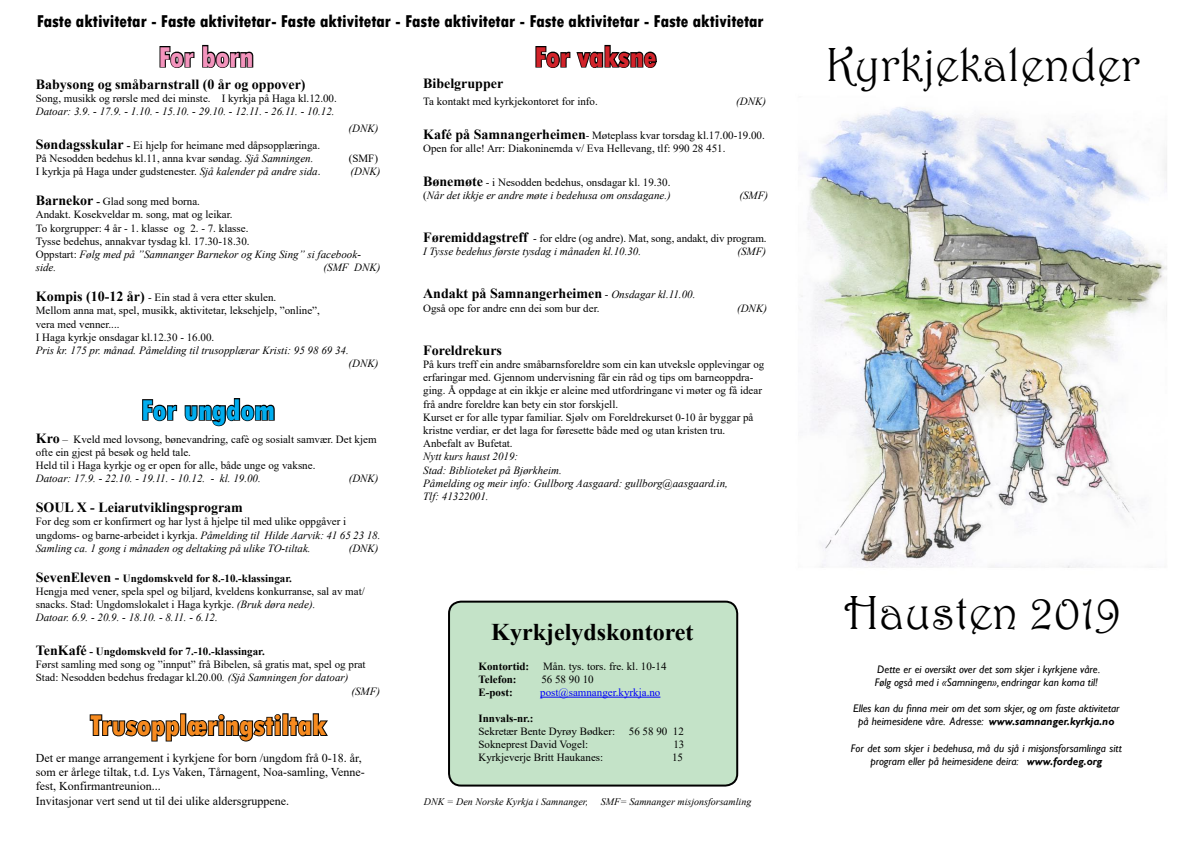
<style>
.page{position:relative;width:1191px;height:842px;background:#fff}
.page>*{position:absolute;margin:0;border:0;box-sizing:border-box;transform-origin:0 0}
.t1{font:48px "Harrington";color:#000}
.t2{font:800 condensed 30px "Tw Cen";color:#f68a1f}
.t3{font:800 condensed 30px "Tw Cen";color:#00adef}
.t4{font:800 condensed 30px "Tw Cen";color:#d2232a}
.t5{font:800 condensed 30px "Tw Cen";color:#f494bd}
.t6{font:700 24px "Times New Roman";color:#000}
.t7{font:800 condensed 18px "Tw Cen";letter-spacing:-.005em;color:#000}
.t8{font:700 14px "Times New Roman";color:#000}
.t9{font:12px/14.4px "Times New Roman";color:#000}
.t10{font:11px/13.2px "Times New Roman";color:#000}
.t11{font:italic 11px/13.2px "Times New Roman";color:#000}
.t12{font:italic 11px/13.2px "Gill Sans";color:#000;text-align:center}
.t13{font:700 11px "Times New Roman";color:#000}
.t14{font:11px "Times New Roman";color:#0000fa}
.t15{font:italic 10px "Times New Roman";color:#000}
.s1{font-weight:700;font-size:14px}
.s2{font-weight:700}
.s3{font-style:italic}
.s4{font-weight:700;font-style:normal;font-size:14px}
.s5{font-style:normal}
.s6{font-size:14px}
.s7{font-weight:400;font-size:11px}
.s8{font-weight:400;font-style:italic;font-size:11px}
</style>
<div class="page">
<img style="left:801px;top:107px;width:366px;height:461px">
<svg style="left:159px;top:46px;width:36px;height:22px"></svg>
<svg style="left:202px;top:44px;width:52px;height:24px"></svg>
<svg style="left:142px;top:399px;width:36px;height:23px"></svg>
<svg style="left:184px;top:398px;width:91px;height:29px"></svg>
<svg style="left:89px;top:713px;width:192px;height:29px"></svg>
<div style="left:282px;top:713px;width:6px;height:23px;border:2px solid #000"></div>
<svg style="left:288px;top:713px;width:40px;height:24px"></svg>
<svg style="left:535px;top:44px;width:122px;height:24px"></svg>
<div style="left:449px;top:602px;width:288px;height:183px;background:#c4e3c8;border-radius:12px"></div>
<div style="left:448px;top:601px;width:290px;height:185px;border:2px solid #000;border-radius:12px"></div>
<hr style="left:540px;top:697px;width:120px;height:1px;background:#0000fa">
<h3 class="t7" style="left:37px;top:10px;width:728px">Faste aktivitetar - Faste aktivitetar- Faste aktivitetar - Faste aktivitetar - Faste aktivitetar - Faste aktivitetar</h3>
<h2 class="t5" style="left:158px;top:39px;width:97px">For born</h2>
<p class="t8" style="left:36px;top:74px;width:271px">Babysong og småbarnstrall (0 år og oppover)</p>
<p class="t10" style="left:36px;top:91px;width:302px">Song, musikk og rørsle med dei minste. I kyrkja på Haga kl.12.00.</p>
<p class="t11" style="left:36px;top:105px;width:300px">Datoar: 3.9. - 17.9. - 1.10. - 15.10. - 29.10. - 12.11. - 26.11. - 10.12.</p>
<p class="t11" style="left:348px;top:121px;width:31px">(DNK)</p>
<p class="t10" style="left:36px;top:138px;width:286px"><span class="s1">Søndagsskular</span> <span class="s2">-</span> Ei hjelp for heimane med dåpsopplæringa.<br>På Nesodden bedehus kl.11, anna kvar søndag. <span class="s3">Sjå Samningen.</span></p>
<h2 class="t4" style="left:534px;top:39px;width:124px">For vaksne</h2>
<p class="t8" style="left:423px;top:74px;width:82px">Bibelgrupper</p>
<p class="t10" style="left:423px;top:94px;width:176px">Ta kontakt med kyrkjekontoret for info.</p>
<p class="t11" style="left:736px;top:95px;width:31px">(DNK)</p>
<p class="t10" style="left:423px;top:128px;width:343px"><span class="s1">Kafé på Samnangerheimen</span>- Møteplass kvar torsdag kl.17.00-19.00.<br>Open for alle! Arr: Diakoninemda v/ Eva Hellevang, tlf: 990 28 451.</p>
<p class="t11" style="left:423px;top:175px;width:249px"><span class="s4">Bønemøte</span> <span class="s5">- i Nesodden bedehus, onsdagar kl. 19.30. (</span>Når det ikkje er andre møte i bedehusa om onsdagane.)</p>
<p class="t10" style="left:349px;top:151px;width:31px">(SMF)</p>
<p class="t10" style="left:36px;top:165px;width:286px">I kyrkja på Haga under gudstenester. <span class="s3">Sjå kalender på andre sida</span>.</p>
<p class="t11" style="left:350px;top:165px;width:31px">(DNK)</p>
<p class="t10" style="left:36px;top:195px;width:327px"><span class="s1">Barnekor</span> <span class="s2">-</span> Glad song med borna.<br>Andakt. Kosekveldar m. song, mat og leikar.<br>To korgrupper: 4 år - 1. klasse og 2. - 7. klasse.<br>Tysse bedehus, annakvar tysdag kl. 17.30-18.30.<br>Oppstart: <span class="s3">Følg med på ”Samnanger Barnekor og King Sing” si facebook&shy;side.</span></p>
<p class="t11" style="left:739px;top:188px;width:30px">(SMF)</p>
<p class="t10" style="left:423px;top:231px;width:345px"><span class="s1">Føremiddagstreff</span> - for eldre (og andre). Mat, song, andakt, div program.<br><span class="s3">I Tysse bedehus første tysdag i månaden kl.10.30.</span></p>
<p class="t11" style="left:737px;top:245px;width:30px">(SMF)</p>
<p class="t11" style="left:324px;top:261px;width:58px">(SMF DNK)</p>
<p class="t10" style="left:36px;top:291px;width:285px"><span class="s1">Kompis (10-12 år)</span> - Ein stad å vera etter skulen.<br>Mellom anna mat, spel, musikk, aktivitetar, leksehjelp, ”online”, vera med venner....<br>I Haga kyrkje onsdagar kl.12.30 - 16.00.</p>
<p class="t11" style="left:348px;top:343px;width:31px;text-indent:-312px">Pris kr. 175 pr. månad. Påmelding til trusopplærar Kristi: 95 98 69 34. (DNK)</p>
<h2 class="t3" style="left:141px;top:392px;width:136px">For ungdom</h2>
<p class="t10" style="left:36px;top:432px;width:342px"><span class="s1">Kro</span> – Kveld med lovsong, bønevandring, cafè og sosialt samvær. Det kjem ofte ein gjest på besøk og held tale.<br>Held til i Haga kyrkje og er open for alle, både unge og vaksne.</p>
<p class="t11" style="left:36px;top:472px;width:226px">Datoar: 17.9. - 22.10. - 19.11. - 10.12. - kl. 19.00.</p>
<p class="t11" style="left:349px;top:472px;width:31px">(DNK)</p>
<p class="t8" style="left:36px;top:497px;width:209px">SOUL X - Leiarutviklingsprogram</p>
<p class="t10" style="left:36px;top:515px;width:346px">For deg som er konfirmert og har lyst å hjelpe til med ulike oppgåver i ungdoms- og barne-arbeidet i kyrkja. <span class="s3">Påmelding til Hilde Aarvik: 41 65 23 18.<br>Samling ca. 1 gong i månaden og deltaking på ulike TO-tiltak.</span></p>
<p class="t11" style="left:349px;top:541px;width:31px">(DNK)</p>
<p class="t10" style="left:36px;top:571px;width:330px"><span class="s1">SevenEleven -</span> <span class="s2">Ungdomskveld for 8.-10.-klassingar.<br></span>Hengja med vener, spela spel og biljard, kveldens konkurranse, sal av mat/ snacks. Stad: Ungdomslokalet i Haga kyrkje. <span class="s3">(Bruk døra nede).<br>Datoar. 6.9. - 20.9. - 18.10. - 8.11. - 6.12.</span></p>
<p class="t13" style="left:36px;top:643px;width:230px"><span class="s6">TenKafé</span> - Ungdomskveld for 7.-10.-klassingar.</p>
<p class="t10" style="left:36px;top:658px;width:331px">Først samling med song og ”innput” frå Bibelen, så gratis mat, spel og prat</p>
<p class="t10" style="left:36px;top:671px;width:314px">Stad: Nesodden bedehus fredagar kl.20.00<span class="s3">. (Sjå Samningen for datoar)</span></p>
<p class="t11" style="left:351px;top:684px;width:30px">(SMF)</p>
<h2 class="t2" style="left:90px;top:707px;width:238px">Trusopplæringstiltak</h2>
<p class="t9" style="left:36px;top:750px;width:330px">Det er mange arrangement i kyrkjene for born /ungdom frå 0-18. år, som er årlege tiltak, t.d. Lys Vaken, Tårnagent, Noa-samling, Venne&shy;fest, Konfirmantreunion...<br>Invitasjonar vert send ut til dei ulike aldersgruppene.</p>
<p class="t8" style="left:423px;top:284px;width:274px">Andakt på Samnangerheimen <span class="s7">-</span> <span class="s8">Onsdagar kl.11.00.</span></p>
<p class="t10" style="left:423px;top:301px;width:178px">Også ope for andre enn dei som bur der.</p>
<p class="t11" style="left:737px;top:301px;width:31px">(DNK)</p>
<p class="t8" style="left:423px;top:340px;width:80px">Foreldrekurs</p>
<p class="t10" style="left:423px;top:357px;width:343px">På kurs treff ein andre småbarnsforeldre som ein kan utveksle opplevingar og erfaringar med. Gjennom undervisning får ein råd og tips om barneoppdra&shy;ging. Å oppdage at ein ikkje er aleine med utfordringane vi møter og få idear frå andre foreldre kan bety ein stor forskjell.<br>Kurset er for alle typar familiar. Sjølv om Foreldrekurset 0-10 år byggar på kristne verdiar, er det laga for føresette både med og utan kristen tru.<br>Anbefalt av Bufetat.</p>
<p class="t11" style="left:423px;top:450px;width:306px">Nytt kurs haust 2019:<br>Stad: Biblioteket på Bjørkheim.<br>Påmelding og meir info: Gullborg Aasgaard: gullborg@aasgaard.in, Tlf: 41322001.</p>
<h3 class="t6" style="left:491px;top:615px;width:204px">Kyrkjelydskontoret</h3>
<p class="t10" style="left:478px;top:659px;width:189px"><span class="s2">Kontortid:</span> Mån. tys. tors. fre. kl. 10-14<br><span class="s2">Telefon:</span></p>
<p class="t10" style="left:541px;top:672px;width:54px">56 58 90 10</p>
<p class="t13" style="left:478px;top:684px;width:36px">E-post:</p>
<p class="t14" style="left:540px;top:684px;width:122px">post@samnanger.kyrkja.no</p>
<p class="t13" style="left:478px;top:710px;width:56px">Innvals-nr.:</p>
<p class="t10" style="left:478px;top:724px;width:138px">Sekretær Bente Dyrøy Bødker:</p>
<p class="t10" style="left:629px;top:724px;width:56px">56 58 90 12</p>
<p class="t10" style="left:478px;top:737px;width:111px">Sokneprest David Vogel:</p>
<p class="t10" style="left:673px;top:737px;width:12px">13</p>
<p class="t10" style="left:478px;top:750px;width:126px">Kyrkjeverje Britt Haukanes:</p>
<p class="t10" style="left:672px;top:750px;width:12px">15</p>
<p class="t15" style="left:424px;top:795px;width:166px">DNK = Den Norske Kyrkja i Samnanger,</p>
<p class="t15" style="left:600px;top:795px;width:152px">SMF= Samnanger misjonsforsamling</p>
<h1 class="t1" style="left:825px;top:36px;width:316px">Kyrkjekalender</h1>
<h1 class="t1" style="left:844px;top:583px;width:278px">Hausten 2019</h1>
<p class="t12" style="left:875px;top:662px;width:227px;text-align:left">Dette er ei oversikt over det som skjer i kyrkjene våre.<br>Følg også med i «Samningen», endringar kan koma til!</p>
<p class="t12" style="left:853px;top:702px;width:268px">Elles kan du finna meir om det som skjer, og om faste aktivitetar på heimesidene våre. Adresse: <span class="s2">www.samnanger.kyrkja.no</span></p>
<p class="t12" style="left:851px;top:742px;width:272px">For det som skjer i bedehusa, må du sjå i misjonsforsamlinga sitt program eller på heimesidene deira: <span class="s2">www.fordeg.org</span></p>
</div>
